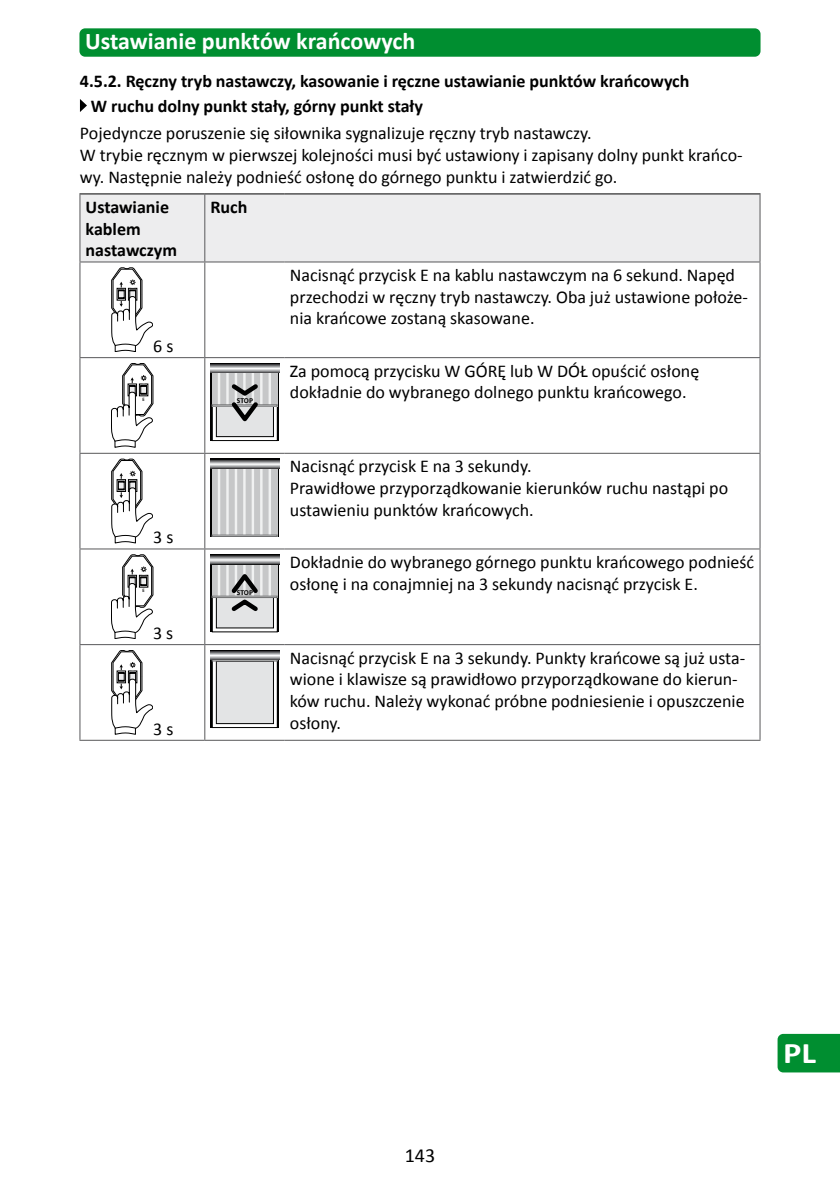
<style>
.page{position:relative;width:840px;height:1191px;background:#fff}
.page>*{position:absolute;margin:0;border:0;box-sizing:border-box;transform-origin:0 0}
.t1{font:700 30px "Calibri";color:#fff;scale:1.15 1}
.t2{font:700 24px "Calibri";color:#fff}
.t3{font:20px "Calibri";color:#000}
.t4{font:18px/21.6px "Calibri";color:#000}
.t5{font:700 18px/21.6px "Calibri";color:#000}
.t6{font:700 7.6px "Calibri";letter-spacing:-.01em;color:#000}
.t7{font:500 condensed 4.4px "Helvetica Neue";color:#000}
</style>
<div class="page">
<div style="left:79px;top:28px;width:681px;height:29px;background:#008e30;border-radius:6px"></div>
<div style="left:777px;top:1034px;width:62px;height:38px;background:#008e30"></div>
<div style="left:80px;top:194px;width:679px;height:67px;background:#ededee"></div>
<hr style="left:79px;top:193px;width:126px;height:1px;background:#000">
<hr style="left:205px;top:193px;width:79px;height:1px;background:#000">
<hr style="left:284px;top:193px;width:476px;height:1px;background:#000">
<hr style="left:759px;top:194px;width:1px;height:67px;background:#58585a">
<hr style="left:79px;top:261px;width:126px;height:1px;background:#58585a">
<hr style="left:205px;top:261px;width:79px;height:1px;background:#58585a">
<hr style="left:284px;top:261px;width:476px;height:1px;background:#58585a">
<hr style="left:79px;top:194px;width:1px;height:67px;background:#58585a">
<hr style="left:204px;top:194px;width:1px;height:67px;background:#58585a">
<hr style="left:79px;top:262px;width:1px;height:95px;background:#58585a">
<hr style="left:204px;top:262px;width:1px;height:95px;background:#58585a">
<hr style="left:759px;top:262px;width:1px;height:95px;background:#58585a">
<hr style="left:79px;top:357px;width:126px;height:1px;background:#58585a">
<hr style="left:79px;top:358px;width:1px;height:95px;background:#58585a">
<hr style="left:205px;top:357px;width:79px;height:1px;background:#58585a">
<hr style="left:204px;top:358px;width:1px;height:95px;background:#58585a">
<hr style="left:284px;top:357px;width:476px;height:1px;background:#58585a">
<hr style="left:759px;top:358px;width:1px;height:95px;background:#58585a">
<hr style="left:79px;top:453px;width:126px;height:1px;background:#58585a">
<hr style="left:79px;top:454px;width:1px;height:94px;background:#58585a">
<hr style="left:205px;top:453px;width:79px;height:1px;background:#58585a">
<hr style="left:204px;top:454px;width:1px;height:94px;background:#58585a">
<hr style="left:284px;top:453px;width:476px;height:1px;background:#58585a">
<hr style="left:759px;top:454px;width:1px;height:94px;background:#58585a">
<hr style="left:79px;top:548px;width:126px;height:1px;background:#58585a">
<hr style="left:79px;top:549px;width:1px;height:95px;background:#58585a">
<hr style="left:205px;top:548px;width:79px;height:1px;background:#58585a">
<hr style="left:204px;top:549px;width:1px;height:95px;background:#58585a">
<hr style="left:284px;top:548px;width:476px;height:1px;background:#58585a">
<hr style="left:759px;top:549px;width:1px;height:95px;background:#58585a">
<hr style="left:79px;top:644px;width:126px;height:1px;background:#58585a">
<hr style="left:79px;top:645px;width:1px;height:95px;background:#58585a">
<hr style="left:205px;top:644px;width:79px;height:1px;background:#58585a">
<hr style="left:204px;top:645px;width:1px;height:95px;background:#58585a">
<hr style="left:284px;top:644px;width:476px;height:1px;background:#58585a">
<hr style="left:759px;top:645px;width:1px;height:95px;background:#58585a">
<hr style="left:79px;top:740px;width:126px;height:1px;background:#58585a">
<hr style="left:205px;top:740px;width:79px;height:1px;background:#58585a">
<hr style="left:284px;top:740px;width:476px;height:1px;background:#58585a">
<svg style="left:80px;top:99px;width:7px;height:13px"></svg>
<svg style="left:111px;top:268px;width:42px;height:84px"></svg>
<svg style="left:111px;top:363px;width:42px;height:84px"></svg>
<svg style="left:210px;top:373px;width:69px;height:68px"></svg>
<svg style="left:214px;top:406px;width:61px;height:33px"></svg>
<div style="left:212px;top:364px;width:65px;height:77px;border:1px solid #000"></div>
<div style="left:216px;top:366px;width:57px;height:71px;background:#e3e4e5;border:1px solid #000"></div>
<div style="left:212px;top:372px;width:65px;height:33px;background:#c6c7c8"></div>
<hr style="left:218px;top:372px;width:2px;height:33px;background:#f0f1f1">
<hr style="left:226px;top:372px;width:2px;height:33px;background:#f0f1f1">
<hr style="left:234px;top:372px;width:3px;height:33px;background:#f0f1f1">
<hr style="left:243px;top:372px;width:2px;height:33px;background:#f0f1f1">
<hr style="left:251px;top:372px;width:3px;height:33px;background:#f0f1f1">
<hr style="left:260px;top:372px;width:2px;height:33px;background:#f0f1f1">
<hr style="left:268px;top:372px;width:3px;height:33px;background:#f0f1f1">
<div style="left:212px;top:405px;width:65px;height:1px;border:1px solid #707172"></div>
<svg style="left:210px;top:363px;width:69px;height:10px"></svg>
<svg style="left:227px;top:380px;width:35px;height:42px"></svg>
<svg style="left:111px;top:459px;width:42px;height:84px"></svg>
<svg style="left:210px;top:468px;width:69px;height:68px"></svg>
<div style="left:212px;top:468px;width:65px;height:68px;background:#c6c7c8"></div>
<hr style="left:218px;top:466px;width:2px;height:70px;background:#f0f1f1">
<hr style="left:226px;top:467px;width:2px;height:69px;background:#f0f1f1">
<hr style="left:234px;top:466px;width:3px;height:70px;background:#f0f1f1">
<hr style="left:243px;top:466px;width:2px;height:70px;background:#f0f1f1">
<hr style="left:251px;top:467px;width:3px;height:69px;background:#f0f1f1">
<hr style="left:260px;top:466px;width:2px;height:70px;background:#f0f1f1">
<hr style="left:268px;top:466px;width:3px;height:70px;background:#f0f1f1">
<div style="left:212px;top:535px;width:65px;height:1px;border:1px solid #707172"></div>
<svg style="left:210px;top:459px;width:69px;height:9px"></svg>
<svg style="left:111px;top:554px;width:42px;height:85px"></svg>
<svg style="left:210px;top:564px;width:69px;height:68px"></svg>
<svg style="left:214px;top:597px;width:61px;height:33px"></svg>
<div style="left:216px;top:557px;width:57px;height:71px;background:#e3e4e5"></div>
<div style="left:212px;top:563px;width:65px;height:34px;background:#c6c7c8"></div>
<hr style="left:218px;top:563px;width:2px;height:34px;background:#f0f1f1">
<hr style="left:226px;top:563px;width:2px;height:34px;background:#f0f1f1">
<hr style="left:234px;top:563px;width:3px;height:34px;background:#f0f1f1">
<hr style="left:243px;top:563px;width:2px;height:34px;background:#f0f1f1">
<hr style="left:251px;top:563px;width:3px;height:34px;background:#f0f1f1">
<hr style="left:260px;top:563px;width:2px;height:34px;background:#f0f1f1">
<hr style="left:268px;top:563px;width:3px;height:34px;background:#f0f1f1">
<div style="left:212px;top:596px;width:65px;height:1px;border:1px solid #707172"></div>
<svg style="left:210px;top:554px;width:69px;height:10px"></svg>
<svg style="left:227px;top:569px;width:35px;height:42px"></svg>
<svg style="left:111px;top:650px;width:42px;height:84px"></svg>
<div style="left:210px;top:650px;width:69px;height:78px;background:#000"></div>
<svg style="left:214px;top:661px;width:61px;height:64px"></svg>
<div style="left:212px;top:651px;width:65px;height:76px;border:1px solid #000"></div>
<div style="left:216px;top:661px;width:57px;height:63px;background:#e3e4e5;border:1px solid #000"></div>
<div style="left:212px;top:659px;width:65px;height:2px;border:1px solid #707172"></div>
<svg style="left:210px;top:651px;width:69px;height:9px"></svg>
<h2 class="t2" style="left:85px;top:26px;width:331px">Ustawianie punktów krańcowych</h2>
<p class="t5" style="left:91px;top:68px;width:599px;line-height:24.8px;text-indent:-11px">4.5.2. Ręczny tryb nastawczy, kasowanie i ręczne ustawianie punktów krańcowych<br>W ruchu dolny punkt stały, górny punkt stały</p>
<p class="t4" style="left:80px;top:122px;width:664px">Pojedyncze poruszenie się siłownika sygnalizuje ręczny tryb nastawczy.<br>W trybie ręcznym w pierwszej kolejności musi być ustawiony i zapisany dolny punkt krańco&shy;wy. Następnie należy podnieść osłonę do górnego punktu i zatwierdzić go.</p>
<p class="t5" style="left:86px;top:195px;width:93px">Ustawianie kablem nastawczym</p>
<p class="t5" style="left:210px;top:196px;width:38px">Ruch</p>
<p class="t4" style="left:153px;top:335px;width:22px">6 s</p>
<p class="t7" style="left:142px;top:397px;width:4px">E</p>
<p class="t6" style="left:237px;top:396px;width:18px">STOP</p>
<p class="t4" style="left:153px;top:526px;width:22px">3 s</p>
<p class="t7" style="left:142px;top:588px;width:4px">E</p>
<p class="t4" style="left:153px;top:622px;width:22px">3 s</p>
<p class="t4" style="left:153px;top:718px;width:22px">3 s</p>
<p class="t6" style="left:237px;top:588px;width:18px">STOP</p>
<p class="t4" style="left:290px;top:263px;width:459px">Nacisnąć przycisk E na kablu nastawczym na 6 sekund. Napęd przechodzi w ręczny tryb nastawczy. Oba już ustawione położe&shy;nia krańcowe zostaną skasowane.</p>
<p class="t4" style="left:290px;top:359px;width:410px">Za pomocą przycisku W GÓRĘ lub W DÓŁ opuścić osłonę dokładnie do wybranego dolnego punktu krańcowego.</p>
<p class="t4" style="left:290px;top:455px;width:439px">Nacisnąć przycisk E na 3 sekundy.<br>Prawidłowe przyporządkowanie kierunków ruchu nastąpi po ustawieniu punktów krańcowych.</p>
<p class="t4" style="left:290px;top:550px;width:465px">Dokładnie do wybranego górnego punktu krańcowego podnieść osłonę i na conajmniej na 3 sekundy nacisnąć przycisk E.</p>
<p class="t4" style="left:290px;top:646px;width:456px">Nacisnąć przycisk E na 3 sekundy. Punkty krańcowe są już usta&shy;wione i klawisze są prawidłowo przyporządkowane do kierun&shy;ków ruchu. Należy wykonać próbne podniesienie i opuszczenie osłony.</p>
<p class="t3" style="left:404px;top:1145px;width:32px">143</p>
<h1 class="t1" style="left:782px;top:1034px;width:30px">PL</h1>
</div>
